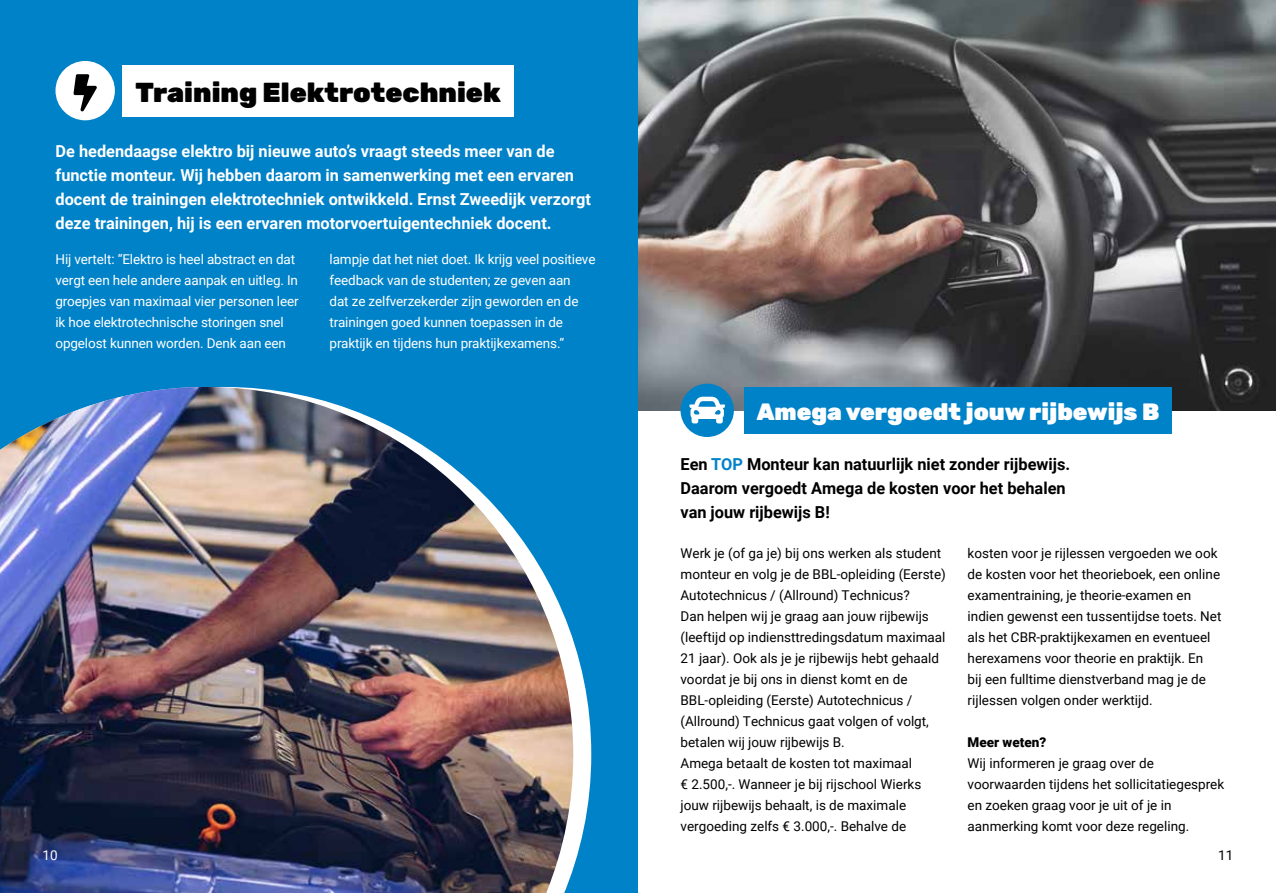
<style>
.page{position:relative;width:1276px;height:893px;background:#fff}
.page>*{position:absolute;margin:0;border:0;box-sizing:border-box;transform-origin:0 0}
.t1{font:900 27.45px "Rubik";color:#000}
.t2{font:900 23.7px "Rubik";color:#fff}
.t3{font:700 16.5px/24px "Roboto";color:#fff}
.t4{font:700 16.5px/24px "Roboto";color:#000}
.t5{font:13.5px/21px "Roboto";color:#000}
.t6{font:13.5px/21px "Roboto";letter-spacing:-.01em;color:#fff}
.t7{font:900 13.5px "Roboto";color:#000}
.s1{color:#0082c8}
</style>
<div class="page">
<div style="left:0;top:0;width:638px;height:893px;background:#0082c8"></div>
<svg style="left:573px;top:640px;width:18px;height:229px;fill:#fff"></svg>
<img style="left:638px;top:0;width:638px;height:410px">
<div style="left:122px;top:65px;width:391px;height:51px;background:#fff"></div>
<img style="left:0;top:387px;width:573px;height:506px">
<div style="left:680px;top:384px;width:54px;height:53px;background:#0082c8;border-radius:50%"></div>
<svg style="left:689px;top:397px;width:36px;height:26px"></svg>
<div style="left:744px;top:387px;width:427px;height:47px;background:#0082c8"></div>
<div style="left:55px;top:61px;width:60px;height:59px;background:#fff;border-radius:50%"></div>
<svg style="left:73px;top:74px;width:24px;height:37px"></svg>
<h1 class="t1" style="left:135px;top:76px;width:367px">Training Elektrotechniek</h1>
<p class="t3" style="left:55px;top:138px;width:537px">De hedendaagse elektro bij nieuwe auto’s vraagt steeds meer van de functie monteur. Wij hebben daarom in samenwerking met een ervaren docent de trainingen elektrotechniek ontwikkeld. Ernst Zweedijk verzorgt deze trainingen, hij is een ervaren motorvoertuigentechniek docent.</p>
<p class="t6" style="left:55px;top:248px;width:245px">Hij vertelt: “Elektro is heel abstract en dat vergt een hele andere aanpak en uitleg. In groepjes van maximaal vier personen leer ik hoe elektrotechnische storingen snel opgelost kunnen worden. Denk aan een</p>
<p class="t6" style="left:330px;top:248px;width:267px">lampje dat het niet doet. Ik krijg veel positieve feedback van de studenten; ze geven aan<br>dat ze zelfverzekerder zijn geworden en de trainingen goed kunnen toepassen in de praktijk en tijdens hun praktijkexamens.”</p>
<h2 class="t2" style="left:757px;top:397px;width:404px">Amega vergoedt jouw rijbewijs B</h2>
<p class="t4" style="left:680px;top:452px;width:391px">Een <span class="s1">TOP</span> Monteur kan natuurlijk niet zonder rijbewijs.<br>Daarom vergoedt Amega de kosten voor het behalen van jouw rijbewijs B!</p>
<p class="t5" style="left:680px;top:542px;width:267px">Werk je (of ga je) bij ons werken als student monteur en volg je de BBL-opleiding (Eerste)<br>Autotechnicus / (Allround) Technicus?<br>Dan helpen wij je graag aan jouw rijbewijs (leeftijd op indiensttredingsdatum maximaal 21 jaar). Ook als je je rijbewijs hebt gehaald voordat je bij ons in dienst komt en de BBL-opleiding (Eerste) Autotechnicus / (Allround) Technicus gaat volgen of volgt, betalen wij jouw rijbewijs B.<br>Amega betaalt de kosten tot maximaal<br>€ 2.500,-. Wanneer je bij rijschool Wierks jouw rijbewijs behaalt, is de maximale vergoeding zelfs € 3.000,-. Behalve de</p>
<p class="t5" style="left:967px;top:542px;width:255px">kosten voor je rijlessen vergoeden we ook de kosten voor het theorieboek, een online examentraining, je theorie-examen en indien gewenst een tussentijdse toets. Net als het CBR-praktijkexamen en eventueel herexamens voor theorie en praktijk. En<br>bij een fulltime dienstverband mag je de rijlessen volgen onder werktijd.</p>
<p class="t7" style="left:967px;top:733px;width:80px">Meer weten?</p>
<p class="t5" style="left:967px;top:752px;width:258px">Wij informeren je graag over de voorwaarden tijdens het sollicitatiegesprek en zoeken graag voor je uit of je in aanmerking komt voor deze regeling.</p>
<p class="t6" style="left:43px;top:844px;width:17px">10</p>
<p class="t5" style="left:1218px;top:844px;width:17px">11</p>
</div>
